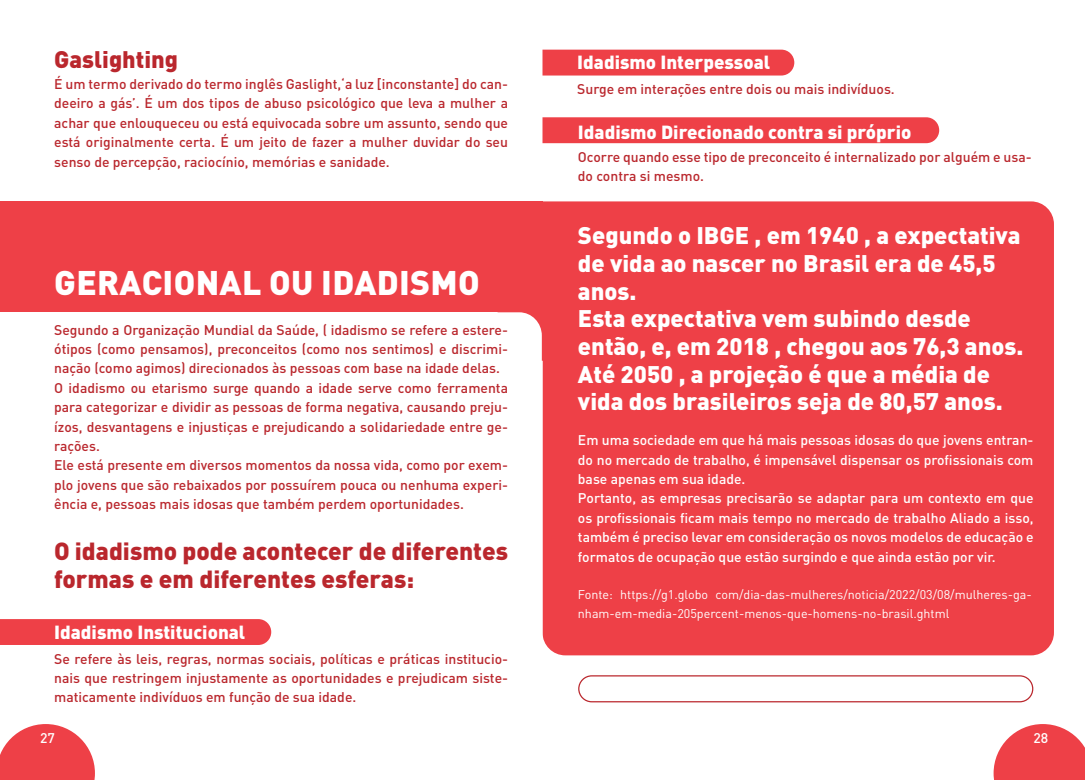
<style>
.page{position:relative;width:1085px;height:780px;background:#fff}
.page>*{position:absolute;margin:0;border:0;box-sizing:border-box;transform-origin:0 0}
.t1{font:900 33.75px "DIN Pro";letter-spacing:.01em;color:#fff}
.t2{font:900 24.5px/27.8px "DIN Pro";color:#ba272d}
.t3{font:900 23.75px/27.8px "DIN Pro";color:#fff}
.t4{font:900 23.62px "DIN Pro";color:#ba272d}
.t5{font:900 18.75px "DIN Pro";color:#fff}
.t6{font:500 13.88px/19.4px "DIN Pro";color:#ba272d}
.t7{font:500 13.88px/19.4px "DIN Pro";color:#fff}
.t8{font:12.5px/19.4px "DIN Pro";color:#fff}
</style>
<div class="page">
<div style="left:179px;top:50px;width:615px;height:25px;background:#ee4047;border-radius:13px"></div>
<div style="left:542px;top:201px;width:511px;height:454px;background:#ee4047"></div>
<div style="left:324px;top:117px;width:615px;height:26px;background:#ee4047;border-radius:13px"></div>
<svg style="left:179px;top:50px;width:363px;height:584px"></svg>
<div style="left:0;top:201px;width:542px;height:111px;background:#ee4047"></div>
<svg style="left:0;top:724px;width:95px;height:56px"></svg>
<svg style="left:993px;top:724px;width:91px;height:56px"></svg>
<div style="left:0;top:619px;width:271px;height:26px;background:#ee4047"></div>
<div style="left:578px;top:675px;width:455px;height:27px;border:1px solid #ba272d;border-radius:13px"></div>
<svg style="left:497px;top:306px;width:67px;height:55px"></svg>
<h3 class="t4" style="left:54px;top:43px;width:125px">Gaslighting</h3>
<p class="t6" style="left:54px;top:74px;width:455px;text-align:justify">É um termo derivado do termo inglês Gaslight,‘a luz [inconstante] do can&shy;deeiro a gás’. É um dos tipos de abuso psicológico que leva a mulher a achar que enlouqueceu ou está equivocada sobre um assunto, sendo que está originalmente certa. É um jeito de fazer a mulher duvidar do seu senso de percepção, raciocínio, memórias e sanidade.</p>
<h1 class="t1" style="left:54px;top:260px;width:427px">GERACIONAL OU IDADISMO</h1>
<p class="t6" style="left:54px;top:319px;width:455px">Segundo a Organização Mundial da Saúde, ( idadismo se refere a estere&shy;ótipos (como pensamos), preconceitos (como nos sentimos) e discrimi&shy;nação (como agimos) direcionados às pessoas com base na idade delas.<br>O idadismo ou etarismo surge quando a idade serve como ferramenta para categorizar e dividir as pessoas de forma negativa, causando preju&shy;ízos, desvantagens e injustiças e prejudicando a solidariedade entre ge&shy;rações.<br>Ele está presente em diversos momentos da nossa vida, como por exem&shy;plo jovens que são rebaixados por possuírem pouca ou nenhuma experi&shy;ência e, pessoas mais idosas que também perdem oportunidades.</p>
<h2 class="t2" style="left:54px;top:536px;width:455px">O idadismo pode acontecer de diferentes formas e em diferentes esferas:</h2>
<h3 class="t5" style="left:54px;top:619px;width:192px">Idadismo Institucional</h3>
<p class="t6" style="left:54px;top:648px;width:455px;text-align:justify">Se refere às leis, regras, normas sociais, políticas e práticas institucio&shy;nais que restringem injustamente as oportunidades e prejudicam siste&shy;maticamente indivíduos em função de sua idade.</p>
<h3 class="t5" style="left:577px;top:50px;width:194px">Idadismo Interpessoal</h3>
<p class="t6" style="left:577px;top:79px;width:319px">Surge em interações entre dois ou mais indivíduos.</p>
<h3 class="t5" style="left:578px;top:119px;width:335px">Idadismo Direcionado contra si próprio</h3>
<p class="t6" style="left:578px;top:146px;width:455px">Ocorre quando esse tipo de preconceito é internalizado por alguém e usa&shy;do contra si mesmo.</p>
<h3 class="t3" style="left:578px;top:221px;width:447px">Segundo o IBGE , em 1940 , a expectativa de vida ao nascer no Brasil era de 45,5 anos.<br>Esta expectativa vem subindo desde então, e, em 2018 , chegou aos 76,3 anos.<br>Até 2050 , a projeção é que a média de vida dos brasileiros seja de 80,57 anos.</h3>
<p class="t7" style="left:578px;top:430px;width:457px">Em uma sociedade em que há mais pessoas idosas do que jovens entran&shy;do no mercado de trabalho, é impensável dispensar os profissionais com base apenas em sua idade.<br>Portanto, as empresas precisarão se adaptar para um contexto em que os profissionais ficam mais tempo no mercado de trabalho Aliado a isso, também é preciso levar em consideração os novos modelos de educação e formatos de ocupação que estão surgindo e que ainda estão por vir.</p>
<p class="t8" style="left:578px;top:584px;width:455px">Fonte: https://g1.globo com/dia-das-mulheres/noticia/2022/03/08/mulheres-ga&shy;nham-em-media-205percent-menos-que-homens-no-brasil.ghtml</p>
<p class="t7" style="left:40px;top:727px;width:16px">27</p>
<p class="t7" style="left:1033px;top:727px;width:16px">28</p>
</div>
